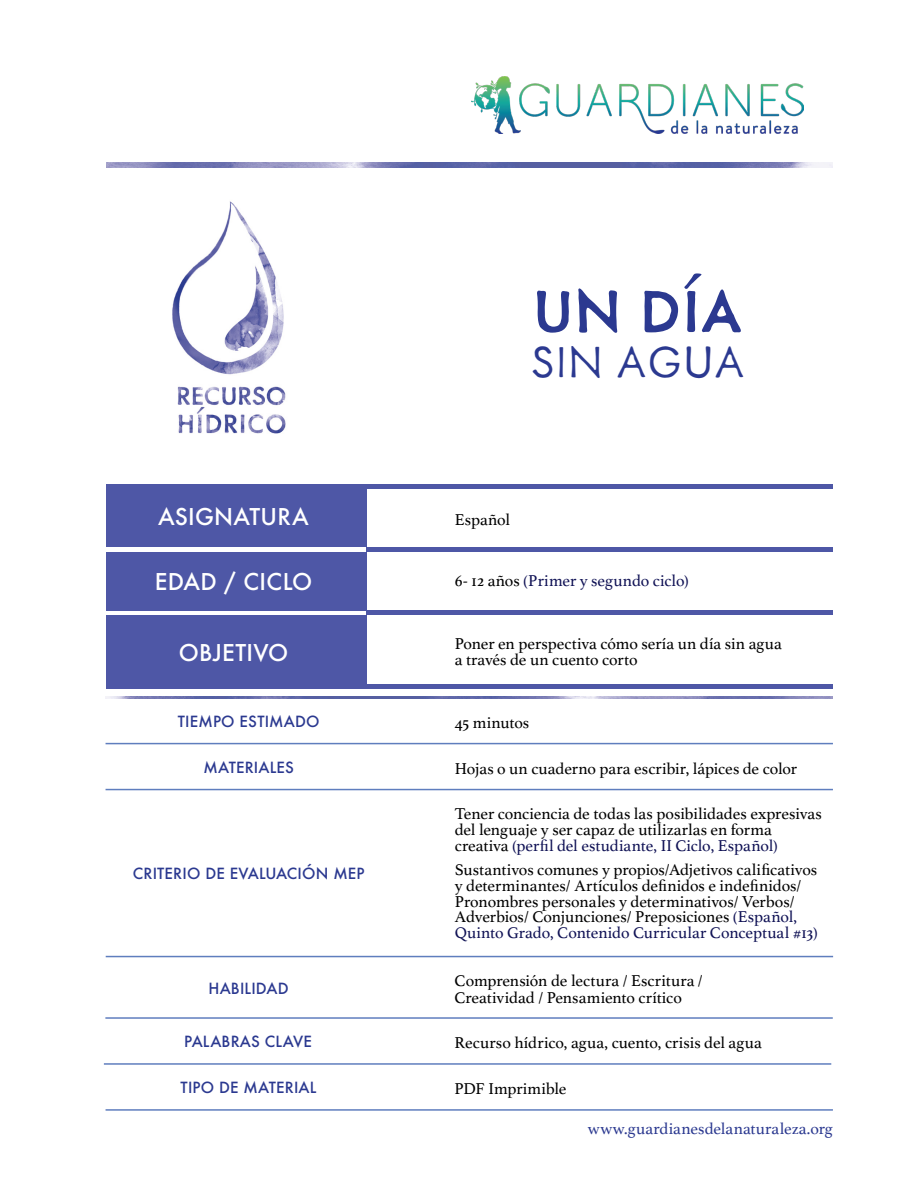
<style>
.page{position:relative;width:918px;height:1188px;background:#fff}
.page>*{position:absolute;margin:0;border:0;box-sizing:border-box;transform-origin:0 0}
.t1{font:500 67.5px "Metallophile Sp 8";color:#2b3990}
.t2{font:300 49.5px "Metallophile Sp 8";letter-spacing:.01em;color:#2b3990}
.t3{font:500 22.5px "Futura";letter-spacing:.01em;color:#fff}
.t4{font:16.5px/15.8px "Athelas";letter-spacing:-.005em;color:#000}
.t5{font:16.5px "Athelas";color:#2b3990}
.t6{font:16.5px "Athelas";color:#101255}
.t7{font:500 15px "Futura";letter-spacing:.01em;color:#2b3990}
.s1{color:#000}
.s2{color:#101255}
</style>
<div class="page">
<div style="left:367px;top:547px;width:466px;height:5px;background:#4e57a6"></div>
<hr style="left:367px;top:611px;width:466px;height:4px;background:#4e57a6">
<hr style="left:367px;top:684px;width:466px;height:4px;background:#4e57a6">
<div style="left:367px;top:484px;width:466px;height:5px;background:#4e57a6"></div>
<div style="left:106px;top:484px;width:261px;height:63px;background:#4e57a6"></div>
<div style="left:106px;top:552px;width:261px;height:59px;background:#4e57a6"></div>
<div style="left:106px;top:615px;width:261px;height:73px;background:#4e57a6"></div>
<img style="left:172px;top:201px;width:114px;height:233px">
<img style="left:106px;top:162px;width:726px;height:6px">
<img style="left:105px;top:696px;width:727px;height:2px">
<hr style="left:106px;top:743px;width:727px;height:1px;background:#5f7ebe">
<hr style="left:106px;top:789px;width:727px;height:1px;background:#5f7ebe">
<hr style="left:106px;top:956px;width:727px;height:1px;background:#5f7ebe">
<hr style="left:105px;top:1017px;width:728px;height:2px;background:#5f7ebe">
<hr style="left:104px;top:1063px;width:727px;height:2px;background:#5f7ebe">
<hr style="left:106px;top:1109px;width:727px;height:2px;background:#5f7ebe">
<img style="left:472px;top:77px;width:331px;height:56px">
<h3 class="t3" style="left:158px;top:501px;width:152px">ASIGNATURA</h3>
<h3 class="t3" style="left:155px;top:567px;width:159px">EDAD / CICLO</h3>
<h3 class="t3" style="left:179px;top:637px;width:111px">OBJETIVO</h3>
<p class="t7" style="left:178px;top:711px;width:143px">TIEMPO ESTIMADO</p>
<p class="t7" style="left:204px;top:757px;width:92px">MATERIALES</p>
<p class="t7" style="left:133px;top:863px;width:233px">CRITERIO DE EVALUACIÓN MEP</p>
<p class="t7" style="left:209px;top:978px;width:82px">HABILIDAD</p>
<p class="t7" style="left:184px;top:1031px;width:129px">PALABRAS CLAVE</p>
<p class="t7" style="left:181px;top:1077px;width:137px">TIPO DE MATERIAL</p>
<h1 class="t1" style="left:533px;top:270px;width:210px">UN DÍA</h1>
<h2 class="t2" style="left:530px;top:332px;width:216px">SIN AGUA</h2>
<p class="t4" style="left:455px;top:511px;width:57px">Español</p>
<p class="t6" style="left:455px;top:568px;width:236px"><span class="s1">6- 12 años</span> (Primer y segundo ciclo)</p>
<p class="t4" style="left:455px;top:634px;width:329px;line-height:16.5px">Poner en perspectiva cómo sería un día sin agua a través de un cuento corto</p>
<p class="t4" style="left:455px;top:714px;width:76px">45 minutos</p>
<p class="t4" style="left:455px;top:760px;width:344px">Hojas o un cuaderno para escribir, lápices de color</p>
<p class="t4" style="left:455px;top:805px;width:369px">Tener conciencia de todas las posibilidades expresivas del lenguaje y ser capaz de utilizarlas en forma creativa <span class="s2">(perfil del estudiante, II Ciclo, Español)</span></p>
<p class="t4" style="left:455px;top:861px;width:365px">Sustantivos comunes y propios/Adjetivos calificativos y determinantes/ Artículos definidos e indefinidos/ Pronombres personales y determinativos/ Verbos/ Adverbios/ Conjunciones/ Preposiciones <span class="s2">(Español, Quinto Grado, Contenido Curricular Conceptual #13)</span></p>
<p class="t4" style="left:455px;top:972px;width:250px;line-height:16.5px">Comprensión de lectura / Escritura /<br>Creatividad / Pensamiento crítico</p>
<p class="t4" style="left:455px;top:1034px;width:309px">Recurso hídrico, agua, cuento, crisis del agua</p>
<p class="t4" style="left:455px;top:1080px;width:114px">PDF Imprimible</p>
<p class="t5" style="left:588px;top:1115px;width:247px">www.guardianesdelanaturaleza.org</p>
</div>
